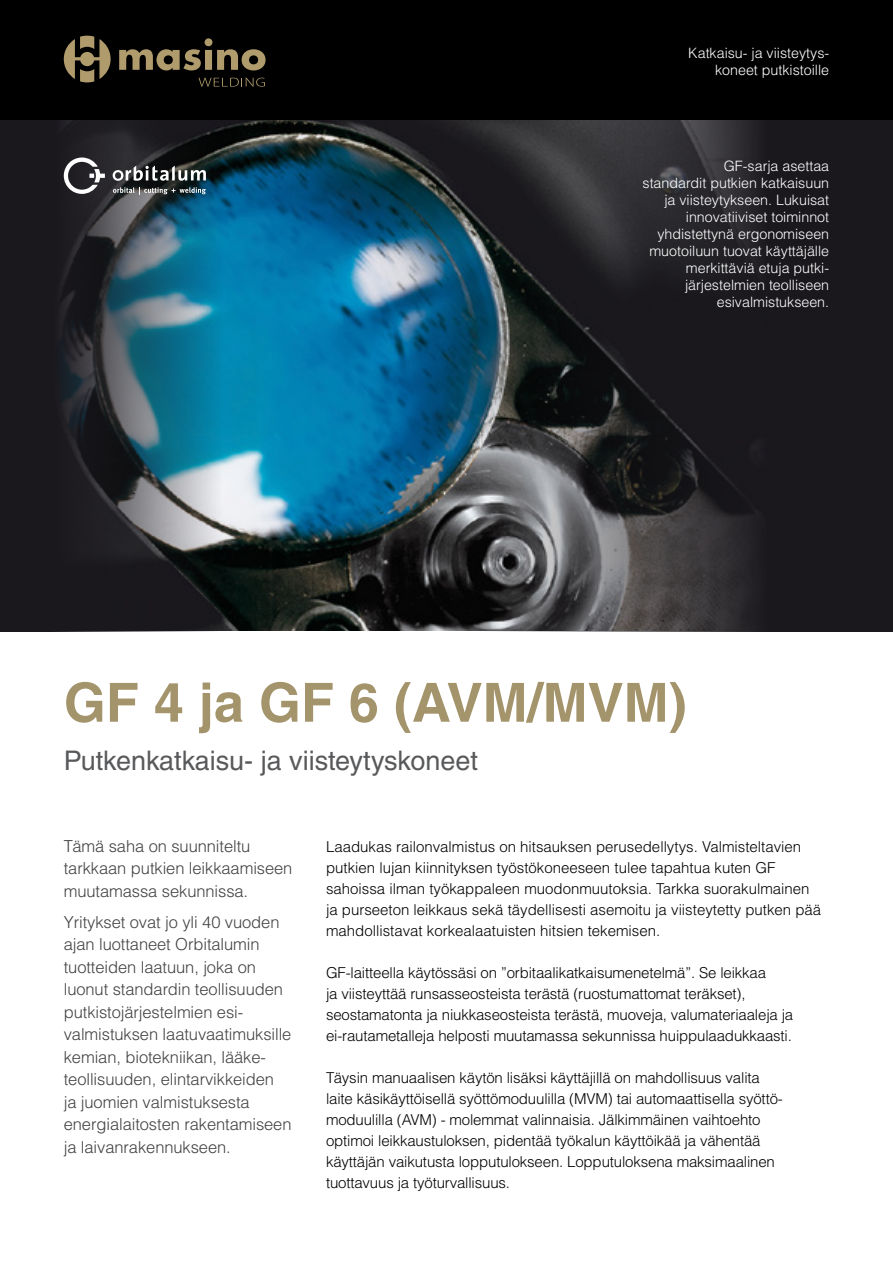
<style>
.page{position:relative;width:893px;height:1263px;background:#fff}
.page>*{position:absolute;margin:0;border:0;box-sizing:border-box;transform-origin:0 0}
.t1{font:700 54px "Helvetica LT Std";color:#a4946b}
.t2{font:27px "Helvetica LT Std";color:#58595b}
.t3{font:300 16.5px/22.5px "Helvetica LT Std";letter-spacing:-.005em;color:#414042}
.t4{font:300 15px/21px "Helvetica LT Std";letter-spacing:-.01em;color:#000}
.t5{font:300 14.25px/17.1px "Helvetica LT Std";color:#fff;text-align:right}
</style>
<div class="page">
<img style="left:257px;top:119px;width:223px;height:511px">
<svg style="left:480px;top:119px;width:413px;height:512px;background:#2a2a2d"></svg>
<svg style="left:0;top:119px;width:257px;height:512px;background:#28424d"></svg>
<svg style="left:113px;top:165px;width:93px;height:16px"></svg>
<svg style="left:64px;top:157px;width:41px;height:37px"></svg>
<svg style="left:113px;top:187px;width:93px;height:7px"></svg>
<div style="left:0;top:0;width:893px;height:119px;background:#000"></div>
<svg style="left:119px;top:38px;width:147px;height:32px"></svg>
<svg style="left:64px;top:36px;width:47px;height:46px"></svg>
<svg style="left:199px;top:78px;width:66px;height:9px"></svg>
<p class="t5" style="left:688px;top:44px;width:142px">Katkaisu- ja viisteytys&shy;koneet putkistoille</p>
<p class="t5" style="left:642px;top:157px;width:188px">GF-sarja asettaa<br>standardit putkien katkaisuun ja viisteytykseen. Lukuisat innovatiiviset toiminnot yhdistettynä ergonomiseen muotoiluun tuovat käyttäjälle merkittäviä etuja putki&shy;järjestelmien teolliseen esivalmistukseen.</p>
<h1 class="t1" style="left:64px;top:670px;width:624px">GF 4 ja GF 6 (AVM/MVM)</h1>
<h2 class="t2" style="left:64px;top:744px;width:416px">Putkenkatkaisu- ja viisteytyskoneet</h2>
<p class="t3" style="left:64px;top:834px;width:230px">Tämä saha on suunniteltu tarkkaan putkien leikkaamiseen muutamassa sekunnissa.</p>
<p class="t3" style="left:64px;top:910px;width:229px">Yritykset ovat jo yli 40 vuoden ajan luottaneet Orbitalumin tuotteiden laatuun, joka on luonut standardin teollisuuden putkistojärjestelmien esi&shy;valmistuksen laatuvaatimuksille kemian, biotekniikan, lääke&shy;teollisuuden, elintarvikkeiden<br>ja juomien valmistuksesta energialaitosten rakentamiseen ja laivanrakennukseen.</p>
<p class="t4" style="left:326px;top:836px;width:497px">Laadukas railonvalmistus on hitsauksen perusedellytys. Valmisteltavien putkien lujan kiinnityksen työstökoneeseen tulee tapahtua kuten GF sahoissa ilman työkappaleen muodonmuutoksia. Tarkka suorakulmainen ja purseeton leikkaus sekä täydellisesti asemoitu ja viisteytetty putken pää mahdollistavat korkealaatuisten hitsien tekemisen.</p>
<p class="t4" style="left:326px;top:962px;width:469px">GF-laitteella käytössäsi on ”orbitaalikatkaisumenetelmä”. Se leikkaa<br>ja viisteyttää runsasseosteista terästä (ruostumattomat teräkset), seostamatonta ja niukkaseosteista terästä, muoveja, valumateriaaleja ja ei-rautametalleja helposti muutamassa sekunnissa huippulaadukkaasti.</p>
<p class="t4" style="left:326px;top:1067px;width:458px">Täysin manuaalisen käytön lisäksi käyttäjillä on mahdollisuus valita laite käsikäyttöisellä syöttömoduulilla (MVM) tai automaattisella syöttö&shy;moduulilla (AVM) - molemmat valinnaisia. Jälkimmäinen vaihtoehto optimoi leikkaustuloksen, pidentää työkalun käyttöikää ja vähentää käyttäjän vaikutusta lopputulokseen. Lopputuloksena maksimaalinen tuottavuus ja työturvallisuus.</p>
</div>
